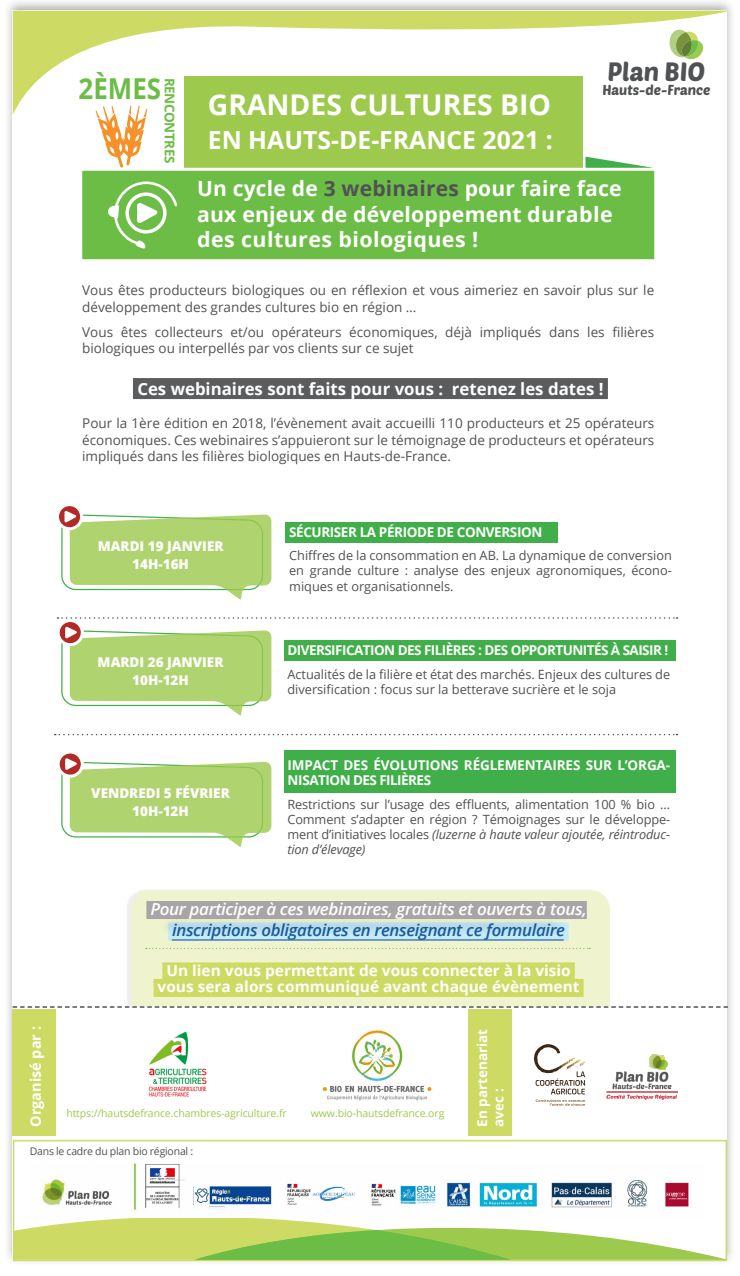
<style>
.page{position:relative;width:740px;height:1276px;background:#fff}
.page>*{position:absolute;margin:0;border:0;box-sizing:border-box;transform-origin:0 0}
.t1{font:700 28.8px "Open Sans";color:#6cbd45;scale:.9 1}
.t2{font:700 28.5px "Open Sans";color:#fff}
.t3{font:25.8px "Poetsen One";color:#4f5153}
.t4{font:700 25.05px "Open Sans";color:#fff}
.t5{font:700 21px/25.5px "Open Sans";letter-spacing:.01em;color:#fff}
.t6{font:700 16.8px "Open Sans";color:#fff}
.t7{font:italic 600 16.5px "Open Sans";letter-spacing:-.02em;color:#fff}
.t8{font:italic 600 16.5px "Open Sans";letter-spacing:-.02em;color:#175d9e}
.t9{font:700 15px/16.5px "Open Sans";color:#fff;text-align:center}
.t10{font:700 14.4px "Open Sans";color:#fff}
.t11{font:14.1px "Poetsen One";color:#4f5153}
.t12{font:13.5px/16.5px "Open Sans";color:#4f5153}
.t13{font:700 13.5px "Open Sans";letter-spacing:-.03em;color:#fff}
.t14{font:800 13.5px/18px "Open Sans";color:#fff;text-align:center}
.t15{font:700 13.5px/15px "Open Sans";letter-spacing:-.01em;color:#fff}
.t16{font:700 13.5px/16.2px "Open Sans";color:#fff}
.t17{font:700 13.5px "Open Sans";letter-spacing:-.03em;color:#6cbd45}
.t18{font:12.75px/15px "Open Sans";color:#4f5153;text-align:justify}
.t19{font:10.5px "Open Sans";letter-spacing:-.01em;color:#9dca4d}
.t20{font:10.5px "Open Sans";letter-spacing:-.02em;color:#4f5153}
.s1{color:#4f5153}
.s2{font-style:italic}
</style>
<div class="page">
<div style="left:4px;top:0;width:732px;height:1266px;background:#231f20;opacity:.35"></div>
<div style="left:13px;top:11px;width:714px;height:1250px;background:#fff"></div>
<svg style="left:58px;top:752px;width:24px;height:24px"></svg>
<div style="left:57px;top:750px;width:27px;height:27px;border:3px solid #fff;border-radius:50%"></div>
<svg style="left:61px;top:758px;width:210px;height:89px"></svg>
<div style="left:284px;top:750px;width:392px;height:43px;background:#40ae49"></div>
<div style="left:284px;top:640px;width:392px;height:21px;background:#40ae49"></div>
<svg style="left:58px;top:620px;width:24px;height:24px"></svg>
<div style="left:57px;top:619px;width:27px;height:27px;border:3px solid #fff;border-radius:50%"></div>
<svg style="left:61px;top:626px;width:210px;height:89px"></svg>
<div style="left:13px;top:1010px;width:43px;height:126px;background:#cddb64"></div>
<div style="left:184px;top:76px;width:399px;height:93px;background:#9dca4d"></div>
<svg style="left:13px;top:11px;width:714px;height:103px"></svg>
<svg style="left:669px;top:29px;width:35px;height:31px"></svg>
<svg style="left:96px;top:106px;width:51px;height:62px"></svg>
<svg style="left:13px;top:1006px;width:715px;height:1px"></svg>
<img style="left:148px;top:1031px;width:59px;height:66px">
<img style="left:322px;top:1030px;width:110px;height:71px">
<div style="left:133px;top:378px;width:475px;height:21px;background:#5a5c5e"></div>
<div style="left:13px;top:1140px;width:714px;height:121px;border:2px solid #cddb64"></div>
<svg style="left:13px;top:1204px;width:715px;height:55px"></svg>
<img style="left:30px;top:1162px;width:673px;height:56px">
<div style="left:79px;top:168px;width:578px;height:94px;background:#6cbd45;border:3px solid #fff"></div>
<svg style="left:566px;top:156px;width:91px;height:14px"></svg>
<svg style="left:108px;top:181px;width:70px;height:68px"></svg>
<svg style="left:57px;top:504px;width:25px;height:25px"></svg>
<div style="left:56px;top:503px;width:27px;height:27px;border:3px solid #fff;border-radius:50%"></div>
<svg style="left:61px;top:510px;width:210px;height:90px"></svg>
<div style="left:286px;top:522px;width:272px;height:20px;background:#40ae49"></div>
<svg style="left:55px;top:734px;width:622px;height:1px"></svg>
<svg style="left:57px;top:617px;width:620px;height:2px"></svg>
<div style="left:125px;top:888px;width:482px;height:120px;background:#231f20;opacity:.25"></div>
<svg style="left:131px;top:889px;width:480px;height:118px;background:#ecf0ce"></svg>
<div style="left:146px;top:901px;width:441px;height:18px;background:#a7a5a6"></div>
<div style="left:168px;top:922px;width:401px;height:18px;background:#c6eafa"></div>
<div style="left:162px;top:962px;width:413px;height:18px;background:#cddb64"></div>
<div style="left:154px;top:979px;width:430px;height:18px;background:#cddb64"></div>
<div style="left:160px;top:917px;width:406px;height:17px;background:#231f20;opacity:.75"></div>
<hr style="left:172px;top:939px;width:392px;height:1px;background:#175d9e">
<svg style="left:146px;top:948px;width:444px;height:1px"></svg>
<div style="left:468px;top:1010px;width:44px;height:126px;background:#cddb64"></div>
<img style="left:533px;top:1044px;width:53px;height:62px">
<img style="left:606px;top:1054px;width:71px;height:45px">
<p class="t1" style="left:79px;top:68px;width:93px">2ÈMES</p>
<p class="t17" style="left:179px;top:78px;width:87px;rotate:90deg">RENCONTRES</p>
<h3 class="t3" style="left:607px;top:55px;width:99px">Plan BIO</h3>
<p class="t11" style="left:602px;top:81px;width:109px">Hauts-de-France</p>
<p class="t2" style="left:208px;top:84px;width:345px">GRANDES CULTURES BIO</p>
<p class="t4" style="left:208px;top:122px;width:346px">EN HAUTS-DE-FRANCE 2021 :</p>
<p class="t5" style="left:197px;top:175px;width:426px">Un cycle de <span class="s1">3 webinaires</span> pour faire face aux enjeux de développement durable des cultures biologiques !</p>
<p class="t12" style="left:82px;top:282px;width:573px">Vous êtes producteurs biologiques ou en réflexion et vous aimeriez en savoir plus sur le développement des grandes cultures bio en région …</p>
<p class="t12" style="left:82px;top:323px;width:573px">Vous êtes collecteurs et/ou opérateurs économiques, déjà impliqués dans les filières biologiques ou interpellés par vos clients sur ce sujet</p>
<p class="t6" style="left:137px;top:376px;width:468px">Ces webinaires sont faits pour vous : retenez les dates !</p>
<p class="t12" style="left:82px;top:414px;width:573px;text-align:justify">Pour la 1ère édition en 2018, l’évènement avait accueilli 110 producteurs et 25 opérateurs économiques. Ces webinaires s’appuieront sur le témoignage de producteurs et opérateurs impliqués dans les filières biologiques en Hauts-de-France.</p>
<p class="t14" style="left:98px;top:536px;width:127px">MARDI 19 JANVIER<br>14H-16H</p>
<p class="t14" style="left:98px;top:652px;width:127px">MARDI 26 JANVIER</p>
<p class="t14" style="left:132px;top:670px;width:58px">10H-12H</p>
<p class="t13" style="left:289px;top:522px;width:255px">SÉCURISER LA PÉRIODE DE CONVERSION</p>
<p class="t18" style="left:289px;top:548px;width:384px">Chiffres de la consommation en AB. La dynamique de conversion en grande culture : analyse des enjeux agronomiques, écono&shy;miques et organisationnels.</p>
<p class="t13" style="left:287px;top:640px;width:382px">DIVERSIFICATION DES FILIÈRES : DES OPPORTUNITÉS À SAISIR !</p>
<p class="t18" style="left:287px;top:666px;width:384px">Actualités de la filière et état des marchés. Enjeux des cultures de diversification : focus sur la betterave sucrière et le soja</p>
<p class="t10" style="left:25px;top:1126px;width:102px;rotate:-90deg">Organisé par :</p>
<p class="t14" style="left:91px;top:783px;width:140px">VENDREDI 5 FÉVRIER<br>10H-12H</p>
<p class="t15" style="left:287px;top:757px;width:384px">IMPACT DES ÉVOLUTIONS RÉGLEMENTAIRES SUR L’ORGA-<br>NISATION DES FILIÈRES</p>
<p class="t18" style="left:287px;top:796px;width:384px">Restrictions sur l’usage des effluents, alimentation 100 % bio … Comment s’adapter en région ? Témoignages sur le développe&shy;ment d’initiatives locales <span class="s2">(luzerne à haute valeur ajoutée, réintroduc&shy;tion d’élevage)</span></p>
<p class="t7" style="left:150px;top:897px;width:438px">Pour participer à ces webinaires, gratuits et ouverts à tous,</p>
<p class="t8" style="left:172px;top:918px;width:394px">inscriptions obligatoires en renseignant ce formulaire</p>
<p class="t9" style="left:158px;top:962px;width:423px">Un lien vous permettant de vous connecter à la visio vous sera alors communiqué avant chaque évènement</p>
<p class="t16" style="left:474px;top:1126px;width:99px;rotate:-90deg">En partenariat avec :</p>
<p class="t19" style="left:66px;top:1105px;width:222px">https://hautsdefrance.chambres-agriculture.fr</p>
<p class="t19" style="left:311px;top:1105px;width:135px">www.bio-hautsdefrance.org</p>
<p class="t20" style="left:30px;top:1143px;width:165px">Dans le cadre du plan bio régional :</p>
</div>
